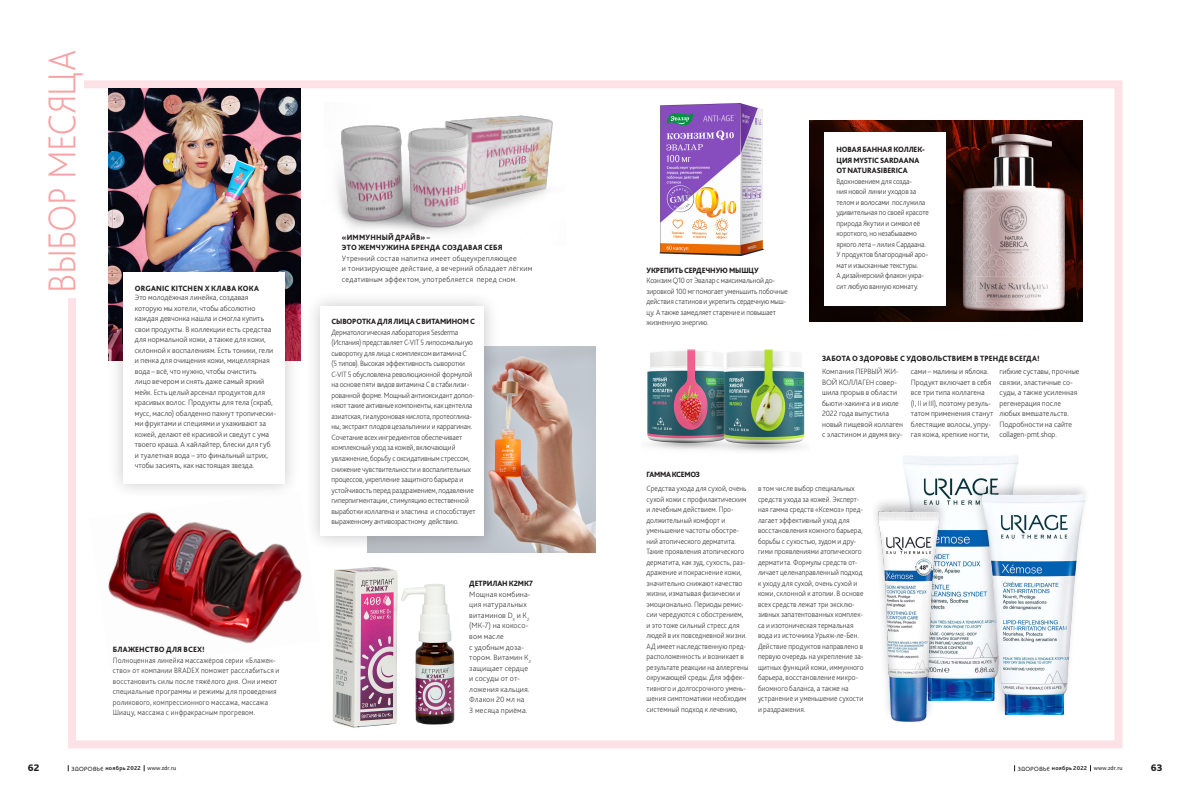
<style>
.page{position:relative;width:1191px;height:794px;background:#fff}
.page>*{position:absolute;margin:0;border:0;box-sizing:border-box;transform-origin:0 0}
.t1{font:200 40.7px "Bliss Pro";letter-spacing:-.025em;color:#f7a3a6;scale:.9 1}
.t2{font:800 10px "Bliss Pro";color:#231f20}
.t3{font:200 8px/10.5px "Bliss Pro";color:#231f20;scale:.93 1}
.t4{font:200 8px/10.5px "Bliss Pro";color:#231f20}
.t5{font:200 8px/10.5px "Bliss Pro";letter-spacing:.025em;color:#231f20;scale:.93 1}
.t6{font:200 8px/10.5px "Bliss Pro";letter-spacing:.025em;color:#231f20}
.t7{font:200 8px/10.5px "Bliss Pro";letter-spacing:.02em;color:#231f20}
.t8{font:800 8px "Bliss Pro";letter-spacing:.015em;color:#231f20;scale:.93 1}
.t9{font:800 8px "Bliss Pro";letter-spacing:-.04em;color:#231f20;scale:.93 1}
.t10{font:700 6px "Bliss Pro";letter-spacing:.05em;color:#231f20}
.s1{font-weight:800}
.s2{font-family:"Bohema TYGRA";font-weight:400}
.s3{font-weight:400}
</style>
<div class="page">
<div style="left:68px;top:80px;width:1054px;height:668px;border:8px solid #fce1e7"></div>
<div style="left:28px;top:36px;width:55px;height:262px;background:#fff"></div>
<div style="left:38px;top:40px;width:46px;height:253px;background:#fff"></div>
<img style="left:500px;top:346px;width:95px;height:206px">
<img style="left:108px;top:512px;width:194px;height:132px">
<img style="left:961px;top:120px;width:121px;height:202px">
<img style="left:647px;top:349px;width:158px;height:103px">
<img style="left:109px;top:89px;width:191px;height:167px">
<div style="left:107px;top:256px;width:194px;height:243px;background:#231f20;opacity:.25"></div>
<div style="left:123px;top:272px;width:162px;height:212px;background:#fff"></div>
<div style="left:304px;top:290px;width:196px;height:262px;background:#231f20;opacity:.25"></div>
<div style="left:320px;top:306px;width:164px;height:230px;background:#fff"></div>
<div style="left:807px;top:116px;width:154px;height:206px;background:#231f20;opacity:.25"></div>
<div style="left:823px;top:132px;width:122px;height:174px;background:#fff"></div>
<img style="left:903px;top:456px;width:116px;height:246px">
<div style="left:970px;top:482px;width:120px;height:236px;background:#231f20;opacity:.2"></div>
<img style="left:976px;top:484px;width:114px;height:234px">
<div style="left:869px;top:496px;width:79px;height:228px;background:#fff"></div>
<img style="left:875px;top:501px;width:73px;height:221px">
<img style="left:337px;top:115px;width:216px;height:119px">
<img style="left:660px;top:103px;width:103px;height:152px">
<img style="left:332px;top:567px;width:123px;height:161px">
<h1 class="t1" style="left:37px;top:293px;width:271px;rotate:-90deg">ВЫБОР МЕСЯЦА</h1>
<p class="t4" style="left:135px;top:283px;width:126px;line-height:9.5px"><span class="s1">ORGANIC KITCHEN Х КЛАВА КОКА<br></span>Это молодёжная линейка, создавая</p>
<p class="t4" style="left:135px;top:303px;width:143px">которую мы хотели, чтобы абсолютно каждая девчонка нашла и смогла купить свои продукты. В коллекции есть средства для нормальной кожи, а также для кожи, склонной к воспалениям. Есть тоники, гели и пенка для очищения кожи, мицеллярная вода – всё, что нужно, чтобы очистить<br>лицо вечером и снять даже самый яркий мейк. Есть целый арсенал продуктов для красивых волос. Продукты для тела (скраб, мусс, масло) обалденно пахнут тропически&shy;ми фруктами и специями и ухаживают за кожей, делают её красивой и сведут с ума твоего краша. А хайлайтер, блески для губ и туалетная вода – это финальный штрих, чтобы засиять, как настоящая звезда.</p>
<p class="t5" style="left:113px;top:644px;width:181px"><span class="s1">БЛАЖЕНСТВО ДЛЯ ВСЕХ!<br></span>Полноценная линейка массажёров серии «Блажен&shy;ство» от компании BRADEX поможет расслабиться и восстановить силы после тяжёлого дня. Они имеют специальные программы и режимы для проведения роликового, компрессионного массажа, массажа Шиацу, массажа с инфракрасным прогревом.</p>
<p class="t6" style="left:342px;top:232px;width:192px"><span class="s1">«ИММУННЫЙ ДРАЙВ» –<br>ЭТО ЖЕМЧУЖИНА БРЕНДА СОЗДАВАЯ СЕБЯ </span>Утренний состав напитка имеет общеукрепляющее<br>и тонизирующее действие, а вечерний обладает лёгким седативным эффектом, употребляется перед сном.</p>
<p class="t3" style="left:331px;top:316px;width:156px"><span class="s1">СЫВОРОТКА ДЛЯ ЛИЦА С ВИТАМИНОМ С </span>Дерматологическая лаборатория Sesderma (Испания) представляет C-VIT 5 липосомальную сыворотку для лица с комплексом витамина С<br>(5 типов). Высокая эффективность сыворотки C-VIT 5 обусловлена революционной формулой на основе пяти видов витамина С в стабилизи&shy;рованной форме. Мощный антиоксидант допол&shy;няют такие активные компоненты, как центелла азиатская, гиалуроновая кислота, протеоглика&shy;ны, экстракт плодов цезальпинии и каррагинан.<br>Сочетание всех ингредиентов обеспечивает комплексный уход за кожей, включающий увлажнение, борьбу с оксидативным стрессом, снижение чувствительности и воспалительных процессов, укрепление защитного барьера и устойчивость перед раздражением, подавление гиперпигментации, стимуляцию естественной выработки коллагена и эластина и способствует выраженному антивозрастному действию.</p>
<p class="t7" style="left:469px;top:578px;width:65px"><span class="s1">ДЕТРИЛАН К2МК7<br></span>Мощная комбина&shy;ция натуральных витаминов D<sub>3</sub> и К<sub>2 </sub>(МК-7) на кокосо&shy;вом масле<br>с удобным доза&shy;тором. Витамин К<sub>2 </sub>защищает сердце и сосуды от от&shy;ложения кальция.<br>Флакон 20 мл на<br>3 месяца приёма.</p>
<p class="t3" style="left:646px;top:265px;width:154px"><span class="s1">УКРЕПИТЬ СЕРДЕЧНУЮ МЫШЦУ<br></span>Коэнзим Q10 от Эвалар с максимальной до&shy;зировкой 100 мг помогает уменьшить побочные действия статинов и укрепить сердечную мыш&shy;цу. А также замедляет старение и повышает жизненную энергию.</p>
<p class="t3" style="left:836px;top:144px;width:101px"><span class="s1">НОВАЯ БАННАЯ КОЛЛЕК-<br>ЦИЯ MYSTIC SARDAANA<br>ОТ NATURASIBERICA<br></span>Вдохновением для созда-<br>ния новой линии уходов за телом и волосами послужила удивительная по своей красоте природа Якутии и символ её короткого, но незабываемо яркого лета – лилия Сардаана.<br>У продуктов благородный аро&shy;мат и изысканные текстуры.<br>А дизайнерский флакон укра&shy;сит любую ванную комнату.</p>
<p class="t8" style="left:822px;top:353px;width:235px">ЗАБОТА О ЗДОРОВЬЕ С УДОВОЛЬСТВИЕМ В ТРЕНДЕ ВСЕГДА!</p>
<p class="t4" style="left:822px;top:366px;width:82px">Компания ПЕРВЫЙ ЖИ-<br>ВОЙ КОЛЛАГЕН совер&shy;шила прорыв в области бьюти-хакинга и в июле<br>2022 года выпустила новый пищевой коллаген с эластином и двумя вку-</p>
<p class="t4" style="left:911px;top:366px;width:84px">сами – малины и яблока.<br>Продукт включает в себя все три типа коллагена<br>(I, II и III), поэтому резуль&shy;татом применения станут блестящие волосы, упру&shy;гая кожа, крепкие ногти,</p>
<p class="t4" style="left:999px;top:366px;width:81px">гибкие суставы, прочные связки, эластичные со&shy;суды, а также усиленная регенерация после любых вмешательств.<br>Подробности на сайте collagen-pmt.shop.</p>
<p class="t9" style="left:646px;top:469px;width:59px">ГАММА КСЕМОЗ</p>
<p class="t3" style="left:646px;top:483px;width:111px">Средства ухода для сухой, очень сухой кожи с профилактическим и лечебным действием. Про&shy;должительный комфорт и уменьшение частоты обостре&shy;ний атопического дерматита.<br>Такие проявления атопического дерматита, как зуд, сухость, раз&shy;дражение и покраснение кожи, значительно снижают качество жизни, изматывая физически и эмоционально. Периоды ремис&shy;сии чередуются с обострением, и это тоже сильный стресс для людей в их повседневной жизни.<br>АД имеет наследственную пред&shy;расположенность и возникает в результате реакции на аллергены окружающей среды. Для эффек&shy;тивного и долгосрочного умень&shy;шения симптоматики необходим системный подход к лечению,</p>
<p class="t3" style="left:758px;top:483px;width:115px">в том числе выбор специальных средств ухода за кожей. Эксперт&shy;ная гамма средств «Ксемоз» пред&shy;лагает эффективный уход для восстановления кожного барьера, борьбы с сухостью, зудом и дру&shy;гими проявлениями атопического дерматита. Формулы средств от&shy;личает целенаправленный подход к уходу для сухой, очень сухой и кожи, склонной к атопии. В основе всех средств лежат три эксклю&shy;зивных запатентованных комплек&shy;са и изотоническая термальная вода из источника Урьяж-ле-Бен.<br>Действие продуктов направлено в первую очередь на укрепление за&shy;щитных функций кожи, иммунного барьера, восстановление микро&shy;биомного баланса, а также на устранение и уменьшение сухости и раздражения.</p>
<p class="t2" style="left:28px;top:761px;width:13px">62</p>
<p class="t10" style="left:72px;top:764px;width:106px"><span class="s2">ЗДОРОВЬЕ</span> ноябрь 2022 <span class="s3">www.zdr.ru</span></p>
<p class="t10" style="left:1018px;top:764px;width:106px"><span class="s2">ЗДОРОВЬЕ</span> ноябрь 2022 <span class="s3">www.zdr.ru</span></p>
<p class="t2" style="left:1150px;top:761px;width:13px">63</p>
</div>
